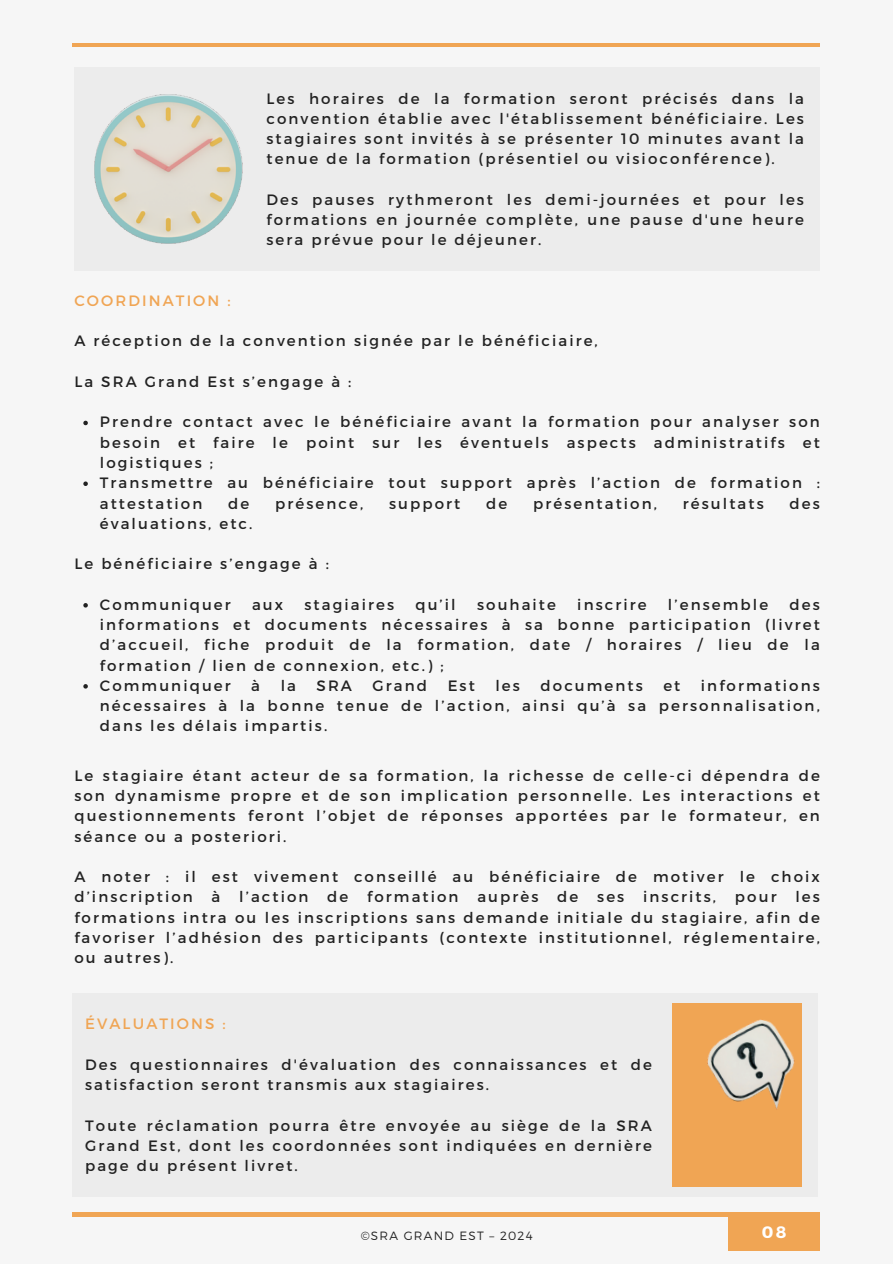
<style>
.page{position:relative;width:893px;height:1264px;background:#fff}
.page>*{position:absolute;margin:0;border:0;box-sizing:border-box;transform-origin:0 0}
.t1{font:700 16.5px "Montserrat";color:#fff}
.t2{font:15px/20.2px "Montserrat";letter-spacing:.14em;color:#222;text-align:justify}
.t3{font:15px "Montserrat";letter-spacing:.14em;color:#f0a554}
.t4{font:300 12px "Montserrat";letter-spacing:.1em;color:#222}
</style>
<div class="page">
<div style="left:0;top:0;width:892px;height:1263px;background:#f6f6f6"></div>
<hr style="left:72px;top:43px;width:747px;height:3px;background:#f0a554">
<div style="left:728px;top:1213px;width:91px;height:37px;background:#f0a554"></div>
<hr style="left:72px;top:1212px;width:747px;height:4px;background:#f0a554">
<div style="left:74px;top:67px;width:745px;height:204px;background:#ececec"></div>
<img style="left:95px;top:95px;width:147px;height:148px">
<div style="left:72px;top:992px;width:746px;height:204px;background:#ececec"></div>
<svg style="left:83px;top:421px;width:5px;height:4px"></svg>
<svg style="left:83px;top:481px;width:5px;height:5px"></svg>
<svg style="left:83px;top:603px;width:5px;height:4px"></svg>
<svg style="left:83px;top:684px;width:5px;height:4px"></svg>
<img style="left:672px;top:1003px;width:130px;height:184px">
<h2 class="t2" style="left:266px;top:87px;width:539px">Les horaires de la formation seront précisés dans la convention établie avec l'établissement bénéficiaire. Les stagiaires sont invités à se présenter 10 minutes avant la tenue de la formation (présentiel ou visioconférence).</h2>
<h1 class="t2" style="left:266px;top:189px;width:539px">Des pauses rythmeront les demi-journées et pour les formations en journée complète, une pause d'une heure sera prévue pour le déjeuner.</h1>
<p class="t3" style="left:74px;top:291px;width:158px">COORDINATION :</p>
<p class="t2" style="left:74px;top:330px;width:525px">A réception de la convention signée par le bénéficiaire,</p>
<p class="t2" style="left:74px;top:371px;width:278px">La SRA Grand Est s’engage à :</p>
<p class="t2" style="left:100px;top:411px;width:721px;text-align:left">Prendre contact avec le bénéficiaire avant la formation pour analyser son besoin et faire le point sur les éventuels aspects administratifs et logistiques ;<br>Transmettre au bénéficiaire tout support après l’action de formation : attestation</p>
<p class="t2" style="left:228px;top:492px;width:23px">de</p>
<p class="t2" style="left:275px;top:492px;width:90px">présence,</p>
<p class="t2" style="left:389px;top:492px;width:73px">support</p>
<p class="t2" style="left:486px;top:492px;width:23px">de</p>
<p class="t2" style="left:533px;top:492px;width:125px">présentation,</p>
<p class="t2" style="left:682px;top:492px;width:82px">résultats</p>
<p class="t2" style="left:789px;top:492px;width:32px">des</p>
<p class="t2" style="left:100px;top:512px;width:154px">évaluations, etc.</p>
<p class="t2" style="left:74px;top:553px;width:256px">Le bénéficiaire s’engage à :</p>
<p class="t2" style="left:100px;top:593px;width:132px">Communiquer</p>
<p class="t2" style="left:252px;top:593px;width:33px">aux</p>
<p class="t2" style="left:304px;top:593px;width:91px">stagiaires</p>
<p class="t2" style="left:415px;top:593px;width:42px">qu’il</p>
<p class="t2" style="left:477px;top:593px;width:80px">souhaite</p>
<p class="t2" style="left:577px;top:593px;width:71px">inscrire</p>
<p class="t2" style="left:668px;top:593px;width:102px">l’ensemble</p>
<p class="t2" style="left:100px;top:593px;width:721px;text-align:left;text-indent:689px">des informations et documents nécessaires à sa bonne participation (livret d’accueil, fiche produit de la formation, date / horaires / lieu de la formation / lien de connexion, etc.) ;<br>Communiquer</p>
<p class="t2" style="left:251px;top:674px;width:10px">à</p>
<p class="t2" style="left:281px;top:674px;width:17px">la</p>
<p class="t2" style="left:316px;top:674px;width:37px">SRA</p>
<p class="t2" style="left:372px;top:674px;width:56px">Grand</p>
<p class="t2" style="left:447px;top:674px;width:29px">Est</p>
<p class="t2" style="left:495px;top:674px;width:26px">les</p>
<p class="t2" style="left:540px;top:674px;width:104px">documents</p>
<p class="t2" style="left:663px;top:674px;width:19px">et</p>
<p class="t2" style="left:100px;top:674px;width:721px;text-indent:601px">informations nécessaires à la bonne tenue de l’action, ainsi qu’à sa personnalisation, dans les délais impartis.</p>
<p class="t2" style="left:74px;top:764px;width:747px">Le stagiaire étant acteur de sa formation, la richesse de celle-ci dépendra de son dynamisme propre et de son implication personnelle. Les interactions et questionnements feront l’objet de réponses apportées par le formateur, en séance ou a posteriori.</p>
<p class="t2" style="left:74px;top:866px;width:747px">A noter : il est vivement conseillé au bénéficiaire de motiver le choix d’inscription</p>
<p class="t2" style="left:211px;top:886px;width:10px">à</p>
<p class="t2" style="left:239px;top:886px;width:71px">l’action</p>
<p class="t2" style="left:327px;top:886px;width:23px">de</p>
<p class="t2" style="left:367px;top:886px;width:93px">formation</p>
<p class="t2" style="left:477px;top:886px;width:63px">auprès</p>
<p class="t2" style="left:557px;top:886px;width:23px">de</p>
<p class="t2" style="left:597px;top:886px;width:29px">ses</p>
<p class="t2" style="left:643px;top:886px;width:75px">inscrits,</p>
<p class="t2" style="left:735px;top:886px;width:43px">pour</p>
<p class="t2" style="left:74px;top:886px;width:747px;text-indent:721px">les formations intra ou les inscriptions sans demande initiale du stagiaire, afin de favoriser l’adhésion des participants (contexte institutionnel, réglementaire, ou autres).</p>
<h2 class="t3" style="left:85px;top:1014px;width:142px">ÉVALUATIONS :</h2>
<h2 class="t2" style="left:85px;top:1053px;width:568px">Des questionnaires d'évaluation des connaissances et de satisfaction seront transmis aux stagiaires.</h2>
<p class="t2" style="left:85px;top:1114px;width:568px">Toute réclamation pourra être envoyée au siège de la SRA Grand Est, dont les coordonnées sont indiquées en dernière page du présent livret.</p>
<h2 class="t4" style="left:360px;top:1228px;width:173px">©SRA GRAND EST – 2024</h2>
<p class="t1" style="left:761px;top:1221px;width:26px">08</p>
</div>
